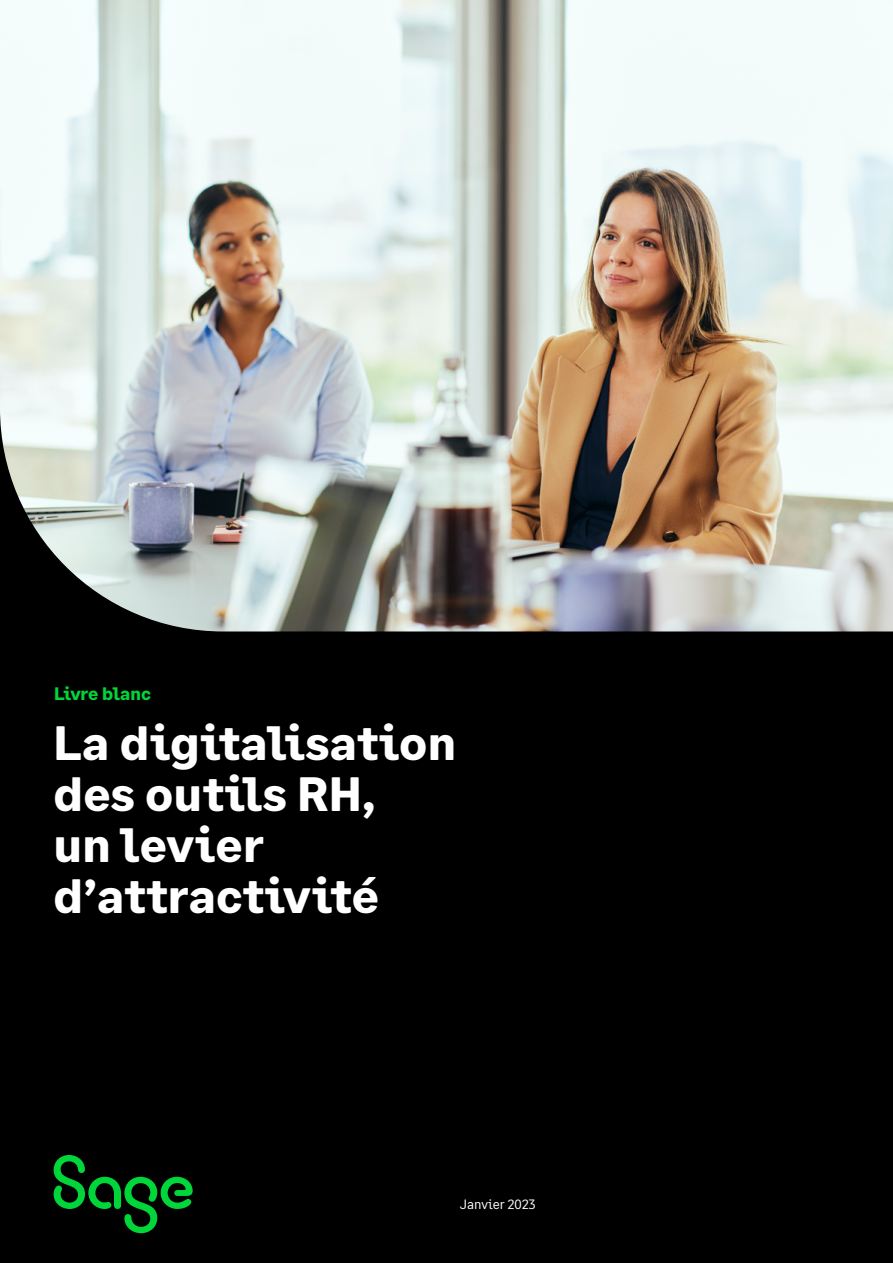
<style>
.page{position:relative;width:893px;height:1263px;background:#000}
.page>*{position:absolute;margin:0;border:0;box-sizing:border-box;transform-origin:0 0}
.t1{font:700 48px/51px "Sage Text";letter-spacing:.005em;color:#fff}
.t2{font:700 18px "Sage Text";letter-spacing:-.005em;color:#00d639}
.t3{font:13.5px "Sage Text";color:#fff}
</style>
<div class="page">
<svg style="left:54px;top:1155px;width:139px;height:78px"></svg>
<img style="left:0;top:0;width:893px;height:631px">
<p class="t2" style="left:54px;top:682px;width:99px">Livre blanc</p>
<p class="t1" style="left:54px;top:718px;width:404px">La digitalisation des outils RH,<br>un levier d’attractivité</p>
<p class="t3" style="left:460px;top:1196px;width:77px">Janvier 2023</p>
</div>
